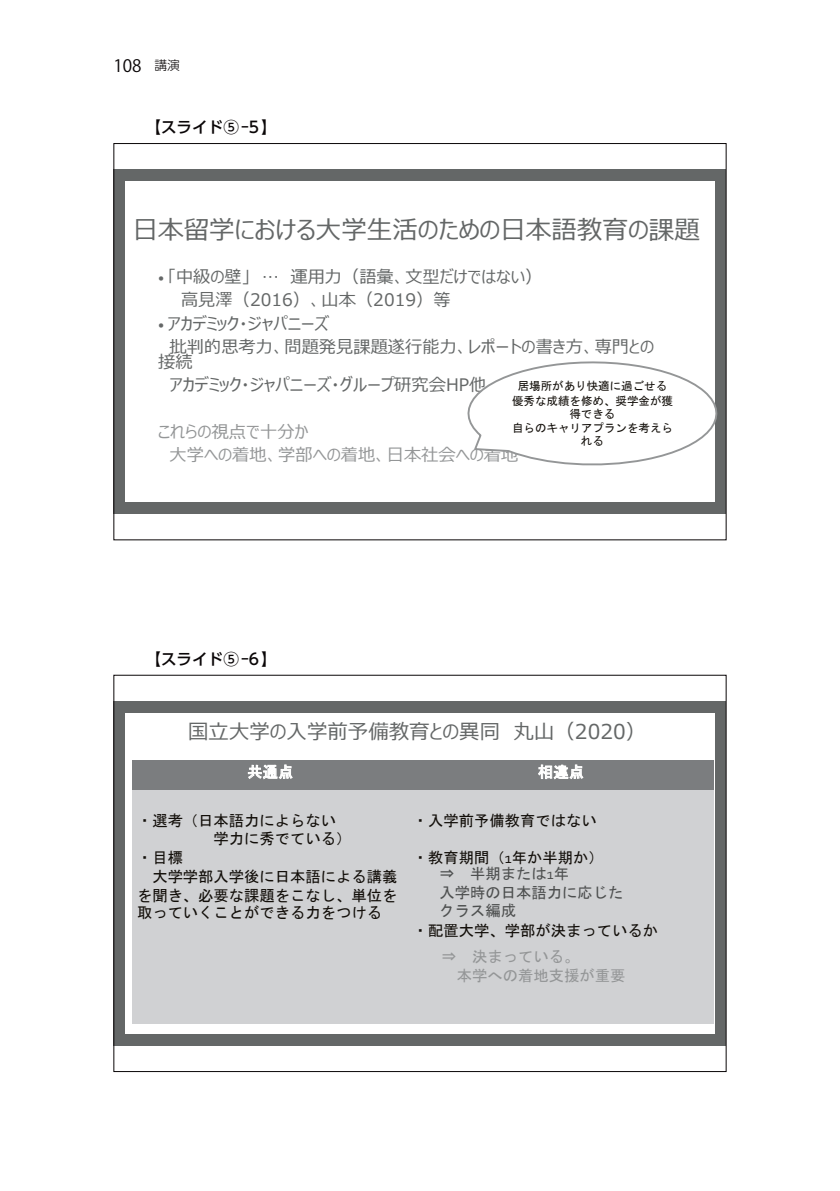
<style>
.page{position:relative;width:840px;height:1191px;background:#fff}
.page>*{position:absolute;margin:0;border:0;box-sizing:border-box;transform-origin:0 0}
.t1{font:25.4px "Meiryo UI";color:#646767}
.t2{font:20.4px "Meiryo UI";color:#646767}
.t3{font:17.2px/23.4px "Meiryo UI";color:#646767}
.t4{font:17.2px/23.4px "Meiryo UI";color:#949697}
.t5{font:17px "Koz Go Pro";color:#0a0607}
.t6{font:500 15.6px "UD Shin Go Pro";color:#0a0607}
.t7{font:15.4px "MS Gothic";color:#120e09}
.t8{font:15.4px/18.4px "MS Gothic";color:#4d4f4f}
.t9{font:15.4px/18.4px "MS Gothic";color:#949697}
.t10{font:15.4px "MS Gothic";letter-spacing:.005em;color:#fff}
.t11{font:11.4px/14.6px "MS Gothic";color:#120e09;text-align:center}
.s1{font-family:"UD Shin Go Pro";font-weight:300;font-size:12.8px}
.s2{font-family:"Corbel";font-size:13.8px}
.s3{font-family:"Corbel"}
</style>
<div class="page">
<div style="left:113px;top:169px;width:613px;height:345px;background:#646767"></div>
<div style="left:125px;top:182px;width:589px;height:320px;background:#fff"></div>
<svg style="left:467px;top:353px;width:251px;height:118px"></svg>
<div style="left:113px;top:701px;width:613px;height:344px;background:#646767"></div>
<div style="left:125px;top:713px;width:589px;height:320px;background:#fff"></div>
<div style="left:132px;top:760px;width:276px;height:30px;background:#7b7d7f"></div>
<div style="left:408px;top:760px;width:305px;height:30px;background:#7b7d7f"></div>
<div style="left:132px;top:790px;width:276px;height:233px;background:#d0d1d3"></div>
<div style="left:408px;top:790px;width:305px;height:233px;background:#d0d1d3"></div>
<svg style="left:248px;top:764px;width:44px;height:15px"></svg>
<svg style="left:538px;top:764px;width:45px;height:15px"></svg>
<p class="t5" style="left:113px;top:54px;width:68px">108<span class="s1">　講演</span></p>
<p class="t6" style="left:145px;top:114px;width:133px">【スライド⑤-5】</p>
<h1 class="t1" style="left:133px;top:212px;width:568px">日本留学における大学生活のための日本語教育の課題</h1>
<p class="t3" style="left:181px;top:266px;width:362px;text-indent:-23px"><span class="s2">•</span> 「中級の壁」 … 運用力（語彙、文型だけではない）高見澤（2016）、山本（2019）等</p>
<p class="t3" style="left:169px;top:313px;width:485px;text-indent:-11px"><span class="s2">•</span> アカデミック・ジャパニーズ<br>批判的思考力、問題発見課題遂行能力、レポートの書き方、専門との</p>
<p class="t3" style="left:169px;top:350px;width:318px;text-indent:-11px">接続<br>アカデミック・ジャパニーズ・グループ研究会HP他</p>
<p class="t4" style="left:169px;top:421px;width:350px;text-indent:-11px">これらの視点で十分か<br>大学への着地、学部への着地、日本社会への着地</p>
<p class="t11" style="left:511px;top:378px;width:162px">居場所があり快適に過ごせる優秀な成績を修め、奨学金が獲</p>
<p class="t11" style="left:511px;top:406px;width:162px">得できる<br>自らのキャリアプランを考えら</p>
<p class="t11" style="left:580px;top:434px;width:24px">れる</p>
<p class="t6" style="left:145px;top:646px;width:133px">【スライド⑤-6】</p>
<h2 class="t2" style="left:188px;top:717px;width:459px">国立大学の入学前予備教育との異同 丸山（2020）</h2>
<p class="t10" style="left:247px;top:764px;width:48px">共通点</p>
<p class="t10" style="left:537px;top:764px;width:48px">相違点</p>
<p class="t7" style="left:137px;top:812px;width:200px">・選考（日本語力によらない</p>
<p class="t7" style="left:213px;top:831px;width:139px">学力に秀でている）</p>
<p class="t7" style="left:137px;top:849px;width:47px">・目標</p>
<p class="t7" style="left:152px;top:869px;width:246px">大学学部入学後に日本語による講義</p>
<p class="t7" style="left:137px;top:887px;width:262px">を聞き、必要な課題をこなし、単位を</p>
<p class="t7" style="left:137px;top:904px;width:246px">取っていくことができる力をつける</p>
<p class="t7" style="left:412px;top:812px;width:185px">・入学前予備教育ではない</p>
<p class="t7" style="left:412px;top:849px;width:192px">・教育期間（<span class="s3">1</span>年か半期か）</p>
<p class="t8" style="left:439px;top:864px;width:185px">⇒ 半期または<span class="s3">1</span>年<br>入学時の日本語力に応じたクラス編成</p>
<p class="t9" style="left:456px;top:947px;width:170px;text-indent:-15px">⇒ 決まっている。<br>本学への着地支援が重要</p>
<p class="t7" style="left:412px;top:923px;width:246px">・配置大学、学部が決まっているか</p>
</div>
